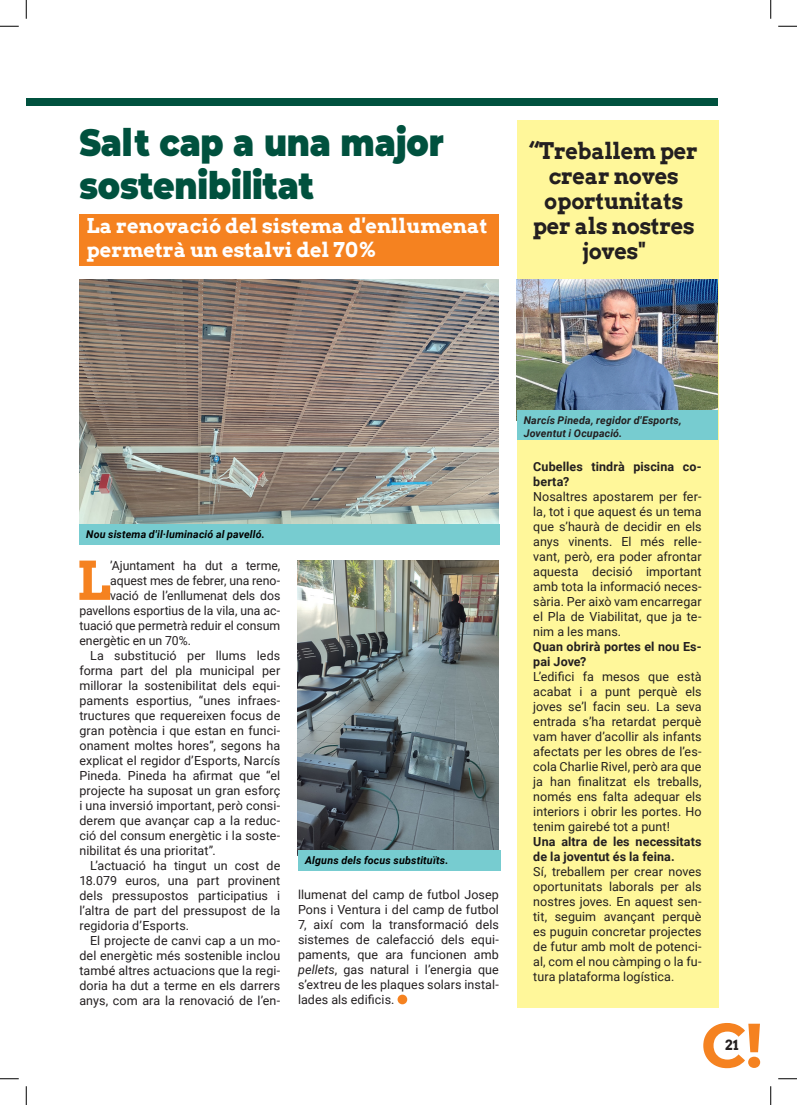
<style>
.page{position:relative;width:797px;height:1105px;background:#fff}
.page>*{position:absolute;margin:0;border:0;box-sizing:border-box;transform-origin:0 0}
.t1{font:700 53px "Arvo";color:#f58220}
.t2{font:900 37.5px/42.5px "Montserrat";letter-spacing:-.005em;color:#00513e;scale:.88 1}
.t3{font:700 22.5px/25px "Arvo";letter-spacing:-.01em;color:#231f20;text-align:center;scale:.96 1}
.t4{font:700 20px/24px "Arvo";color:#fff}
.t5{font:700 13.75px "Arvo";color:#231f20}
.t6{font:12.5px/15px "Roboto";letter-spacing:.005em;color:#231f20;text-align:justify}
.t7{font:700 12.5px/15px "Roboto";letter-spacing:.01em;color:#231f20}
.t8{font:italic 700 10.62px "Roboto";letter-spacing:.015em;color:#000}
.t9{font:italic 700 10.62px/12.8px "Roboto";letter-spacing:.015em;color:#231f20}
.s1{font-style:italic}
</style>
<div class="page">
<svg style="left:703px;top:1023px;width:57px;height:45px"></svg>
<div style="left:26px;top:99px;width:691px;height:7px;background:#00513e"></div>
<div style="left:79px;top:215px;width:419px;height:51px;background:#f58220"></div>
<img style="left:79px;top:280px;width:420px;height:245px">
<div style="left:397px;top:995px;width:10px;height:9px;background:#f58220;border-radius:50%"></div>
<div style="left:79px;top:525px;width:421px;height:20px;background:#77ccd0"></div>
<div style="left:517px;top:120px;width:201px;height:887px;background:#fff79a"></div>
<img style="left:516px;top:280px;width:201px;height:131px">
<div style="left:516px;top:411px;width:201px;height:29px;background:#77ccd0"></div>
<img style="left:298px;top:560px;width:200px;height:291px">
<div style="left:298px;top:851px;width:202px;height:20px;background:#77ccd0"></div>
<svg style="left:0;top:25px;width:19px;height:2px"></svg>
<svg style="left:778px;top:25px;width:19px;height:2px"></svg>
<svg style="left:0;top:1078px;width:19px;height:1px"></svg>
<svg style="left:778px;top:1078px;width:19px;height:1px"></svg>
<svg style="left:25px;top:0;width:2px;height:19px"></svg>
<svg style="left:25px;top:1086px;width:2px;height:19px"></svg>
<svg style="left:770px;top:0;width:1px;height:19px"></svg>
<svg style="left:770px;top:1086px;width:1px;height:19px"></svg>
<h2 class="t2" style="left:79px;top:119px;width:415px">Salt cap a una major sostenibilitat</h2>
<h3 class="t4" style="left:87px;top:214px;width:402px">La renovació del sistema d'enllumenat permetrà un estalvi del 70%</h3>
<h3 class="t3" style="left:529px;top:139px;width:177px">“Treballem per crear noves oportunitats per als nostres joves"</h3>
<p class="t8" style="left:86px;top:527px;width:180px">Nou sistema d'il·luminació al pavelló.</p>
<h1 class="t1" style="left:77px;top:547px;width:36px">L</h1>
<p class="t6" style="left:110px;top:557px;width:172px">’Ajuntament ha dut a terme,</p>
<p class="t6" style="left:110px;top:572px;width:172px">aquest mes de febrer, una reno-</p>
<p class="t6" style="left:110px;top:587px;width:172px">vació de l’enllumenat dels dos</p>
<p class="t6" style="left:79px;top:602px;width:202px">pavellons esportius de la vila, una ac-</p>
<p class="t6" style="left:79px;top:617px;width:202px">tuació que permetrà reduir el consum</p>
<p class="t6" style="left:79px;top:632px;width:113px">energètic en un 70%.</p>
<p class="t6" style="left:90px;top:647px;width:192px">La substitució per llums leds</p>
<p class="t6" style="left:79px;top:662px;width:202px">forma part del pla municipal per</p>
<p class="t6" style="left:79px;top:677px;width:202px">millorar la sostenibilitat dels equi-</p>
<p class="t6" style="left:79px;top:692px;width:202px">paments esportius, “unes infraes-</p>
<p class="t6" style="left:79px;top:707px;width:202px">tructures que requereixen focus de</p>
<p class="t6" style="left:79px;top:722px;width:202px">gran potència i que estan en funci-</p>
<p class="t6" style="left:79px;top:737px;width:202px">onament moltes hores”, segons ha</p>
<p class="t6" style="left:79px;top:752px;width:202px">explicat el regidor d’Esports, Narcís</p>
<p class="t6" style="left:79px;top:767px;width:202px">Pineda. Pineda ha afirmat que “el</p>
<p class="t6" style="left:79px;top:782px;width:202px">projecte ha suposat un gran esforç</p>
<p class="t6" style="left:79px;top:797px;width:202px">i una inversió important, però consi-</p>
<p class="t6" style="left:79px;top:812px;width:202px">derem que avançar cap a la reduc-</p>
<p class="t6" style="left:79px;top:827px;width:202px">ció del consum energètic i la soste-</p>
<p class="t6" style="left:79px;top:842px;width:138px">nibilitat és una prioritat”.</p>
<p class="t6" style="left:90px;top:857px;width:192px">L’actuació ha tingut un cost de</p>
<p class="t6" style="left:79px;top:872px;width:202px">18.079 euros, una part provinent</p>
<p class="t6" style="left:79px;top:887px;width:202px">dels pressupostos participatius i</p>
<p class="t6" style="left:79px;top:902px;width:202px">l’altra de part del pressupost de la</p>
<p class="t6" style="left:79px;top:917px;width:111px">regidoria d’Esports.</p>
<p class="t6" style="left:90px;top:932px;width:192px">El projecte de canvi cap a un mo-</p>
<p class="t6" style="left:79px;top:947px;width:202px">del energètic més sostenible inclou</p>
<p class="t6" style="left:79px;top:962px;width:202px">també altres actuacions que la regi-</p>
<p class="t6" style="left:79px;top:977px;width:202px">doria ha dut a terme en els darrers</p>
<p class="t6" style="left:79px;top:992px;width:202px">anys, com ara la renovació de l’en-</p>
<p class="t8" style="left:305px;top:853px;width:145px">Alguns dels focus substituïts.</p>
<p class="t6" style="left:298px;top:887px;width:202px">llumenat del camp de futbol Josep Pons i Ventura i del camp de futbol 7, així com la transformació dels sistemes de calefacció dels equi&shy;paments, que ara funcionen amb <span class="s1">pellets</span>, gas natural i l’energia que s’extreu de les plaques solars instal· lades als edificis.</p>
<p class="t9" style="left:523px;top:413px;width:159px">Narcís Pineda, regidor d'Esports,<br>Joventut i Ocupació.</p>
<p class="t7" style="left:533px;top:459px;width:170px">Cubelles tindrà piscina co&shy;berta?</p>
<p class="t6" style="left:533px;top:489px;width:170px">Nosaltres apostarem per fer&shy;la, tot i que aquest és un tema que s’haurà de decidir en els anys vinents. El més relle&shy;vant, però, era poder afrontar aquesta decisió important amb tota la informació neces&shy;sària. Per això vam encarregar el Pla de Viabilitat, que ja te&shy;nim a les mans.</p>
<p class="t7" style="left:533px;top:639px;width:170px">Quan obrirà portes el nou Es&shy;pai Jove?</p>
<p class="t6" style="left:533px;top:669px;width:170px">L’edifici fa mesos que està acabat i a punt perquè els joves se’l facin seu. La seva entrada s’ha retardat perquè vam haver d’acollir als infants afectats per les obres de l’es&shy;cola Charlie Rivel, però ara que ja han finalitzat els treballs, només ens falta adequar els interiors i obrir les portes. Ho tenim gairebé tot a punt!</p>
<p class="t7" style="left:533px;top:834px;width:170px">Una altra de les necessitats de la joventut és la feina.</p>
<p class="t6" style="left:533px;top:864px;width:170px">Sí, treballem per crear noves oportunitats laborals per als nostres joves. En aquest sen&shy;tit, seguim avançant perquè es puguin concretar projectes de futur amb molt de potenci&shy;al, com el nou càmping o la fu&shy;tura plataforma logística.</p>
<p class="t5" style="left:724px;top:1037px;width:15px">21</p>
</div>
